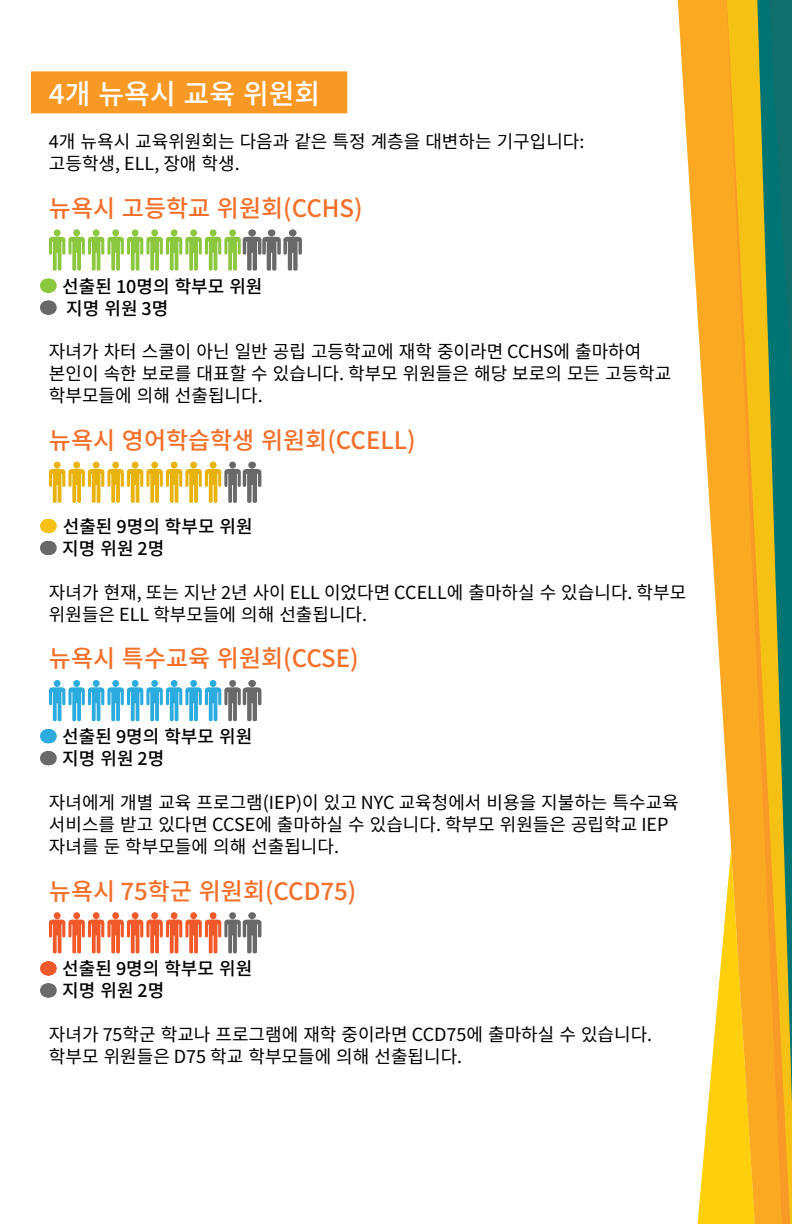
<style>
.page{position:relative;width:792px;height:1224px;background:#fff}
.page>*{position:absolute;margin:0;border:0;box-sizing:border-box;transform-origin:0 0}
.t1{font:500 28px "Noto Sans CJ Kkr";color:#fff}
.t2{font:500 24px "Noto Sans CJ Kkr";color:#f3702b}
.Body_Text{font:18px/22px "Noto Sans CJ Kkr";color:#000}
.Icon_Text_-_Gray{font:500 18px "Noto Sans CJ Kkr";color:#000}
.Icon_Text_-_CCHS_Gre{font:500 18px "Noto Sans CJ Kkr";color:#000}
.Icon_Text_-_CCELL_Ye{font:500 18px "Noto Sans CJ Kkr";color:#000}
.Icon_Text_-_CCSE_Blu{font:500 18px "Noto Sans CJ Kkr";color:#000}
.Icon_Text_-_CCD75_Or{font:500 18px "Noto Sans CJ Kkr";color:#000}
</style>
<div class="page">
<svg style="left:790px;top:0;width:2px;height:1224px;background:#237c65"></svg>
<svg style="left:782px;top:0;width:8px;height:1224px;background:#458559"></svg>
<svg style="left:678px;top:0;width:104px;height:1224px"></svg>
<svg style="left:698px;top:849px;width:57px;height:375px"></svg>
<div style="left:31px;top:71px;width:316px;height:42px;background:#f89925"></div>
<svg style="left:47px;top:279px;width:3px;height:14px"></svg>
<svg style="left:47px;top:301px;width:3px;height:14px"></svg>
<svg style="left:47px;top:519px;width:3px;height:14px"></svg>
<svg style="left:47px;top:541px;width:3px;height:14px"></svg>
<svg style="left:47px;top:729px;width:3px;height:14px"></svg>
<svg style="left:47px;top:751px;width:3px;height:14px"></svg>
<svg style="left:47px;top:961px;width:3px;height:14px"></svg>
<svg style="left:47px;top:983px;width:3px;height:14px"></svg>
<svg style="left:49px;top:229px;width:253px;height:42px"></svg>
<svg style="left:49px;top:462px;width:212px;height:41px"></svg>
<svg style="left:49px;top:680px;width:212px;height:41px"></svg>
<svg style="left:49px;top:912px;width:212px;height:41px"></svg>
<h3 class="t1" style="left:49px;top:78px;width:273px">4개 뉴욕시 교육 위원회</h3>
<p class="Body_Text" style="left:49px;top:131px;width:537px">4개 뉴욕시 교육위원회는 다음과 같은 특정 계층을 대변하는 기구입니다:</p>
<p class="Body_Text" style="left:49px;top:153px;width:192px">고등학생, ELL, 장애 학생.</p>
<h4 class="t2" style="left:49px;top:194px;width:315px">뉴욕시 고등학교 위원회(CCHS)</h4>
<p class="Icon_Text_-_CCHS_Gre" style="left:62px;top:276px;width:202px">선출된 10명의 학부모 위원</p>
<p class="Icon_Text_-_Gray" style="left:66px;top:298px;width:104px">지명 위원 3명</p>
<p class="Body_Text" style="left:49px;top:341px;width:624px">자녀가 차터 스쿨이 아닌 일반 공립 고등학교에 재학 중이라면 CCHS에 출마하여 본인이 속한 보로를 대표할 수 있습니다. 학부모 위원들은 해당 보로의 모든 고등학교 학부모들에 의해 선출됩니다.</p>
<h4 class="t2" style="left:49px;top:427px;width:368px">뉴욕시 영어학습학생 위원회(CCELL)</h4>
<p class="Icon_Text_-_CCELL_Ye" style="left:63px;top:516px;width:191px">선출된 9명의 학부모 위원</p>
<p class="Icon_Text_-_Gray" style="left:62px;top:538px;width:104px">지명 위원 2명</p>
<p class="Body_Text" style="left:49px;top:581px;width:639px">자녀가 현재, 또는 지난 2년 사이 ELL 이었다면 CCELL에 출마하실 수 있습니다. 학부모 위원들은 ELL 학부모들에 의해 선출됩니다.</p>
<h4 class="t2" style="left:49px;top:645px;width:311px">뉴욕시 특수교육 위원회(CCSE)</h4>
<p class="Icon_Text_-_CCSE_Blu" style="left:62px;top:726px;width:191px">선출된 9명의 학부모 위원</p>
<p class="Icon_Text_-_Gray" style="left:62px;top:748px;width:104px">지명 위원 2명</p>
<p class="Body_Text" style="left:49px;top:792px;width:631px">자녀에게 개별 교육 프로그램(IEP)이 있고 NYC 교육청에서 비용을 지불하는 특수교육 서비스를 받고 있다면 CCSE에 출마하실 수 있습니다. 학부모 위원들은 공립학교 IEP 자녀를 둔 학부모들에 의해 선출됩니다.</p>
<h4 class="t2" style="left:49px;top:877px;width:309px">뉴욕시 75학군 위원회(CCD75)</h4>
<p class="Icon_Text_-_CCD75_Or" style="left:62px;top:959px;width:191px">선출된 9명의 학부모 위원</p>
<p class="Icon_Text_-_Gray" style="left:62px;top:981px;width:104px">지명 위원 2명</p>
<p class="Body_Text" style="left:49px;top:1024px;width:605px">자녀가 75학군 학교나 프로그램에 재학 중이라면 CCD75에 출마하실 수 있습니다. 학부모 위원들은 D75 학교 학부모들에 의해 선출됩니다.</p>
</div>
